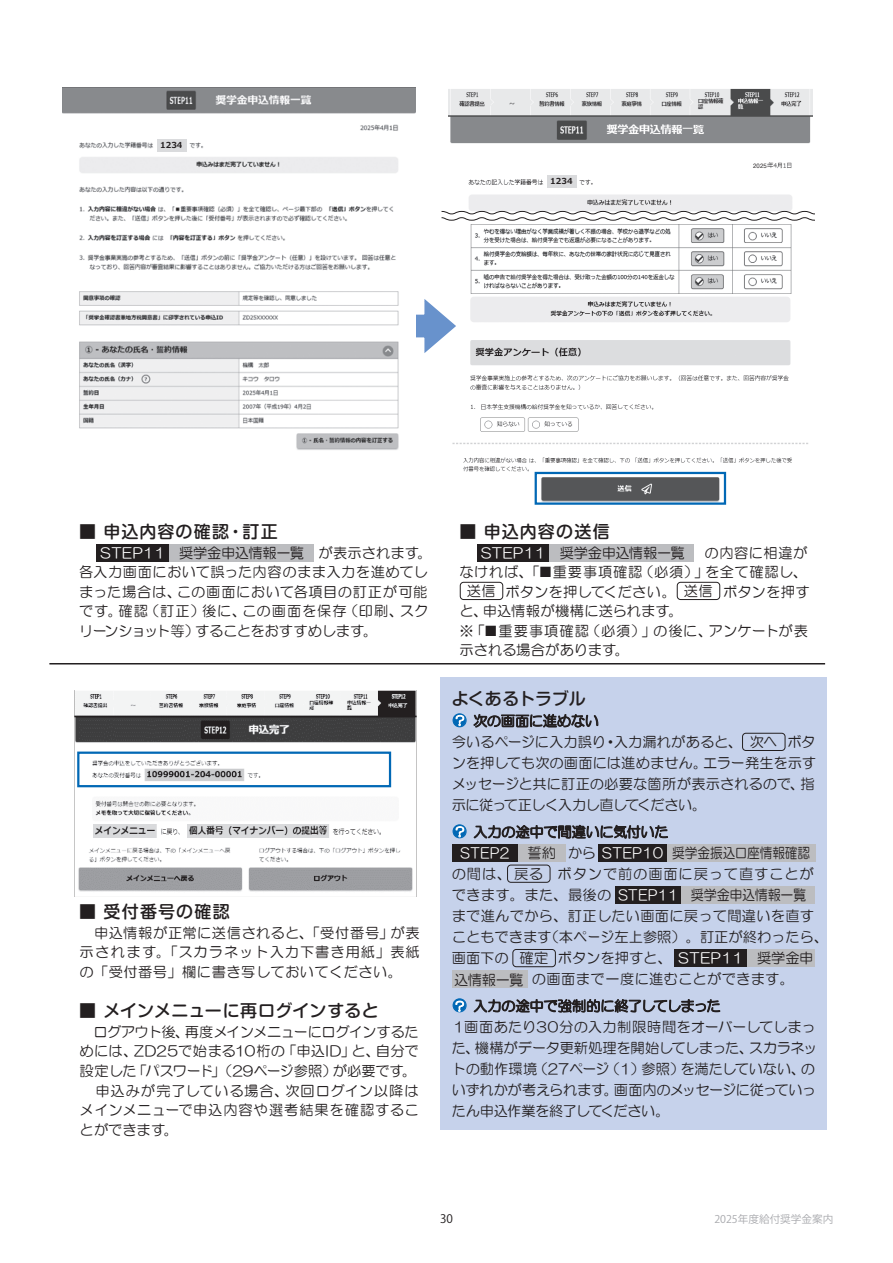
<style>
.page{position:relative;width:893px;height:1263px;background:#fff}
.page>*{position:absolute;margin:0;border:0;box-sizing:border-box;transform-origin:0 0}
.t1{font:500 16.95px "Shin M Go Pr 6";letter-spacing:.05em;color:#231f20}
.t2{font:500 16.95px "Shin M Go Pr 6";letter-spacing:.015em;color:#231f20}
.t3{font:500 16.95px "Shin M Go Pr 6";letter-spacing:.075em;color:#231f20}
.t4{font:500 16.95px "Shin M Go Pr 6";letter-spacing:-.01em;color:#231f20}
.t5{font:14.25px/19.6px "HG Maru Gothic MPRO";letter-spacing:.005em;color:#231f20}
.t6{font:14.25px/19.5px "HG Maru Gothic MPRO";letter-spacing:.025em;color:#231f20}
.t7{font:14.25px/21px "HG Maru Gothic MPRO";letter-spacing:-.02em;color:#231f20}
.t8{font:14.25px "HG Maru Gothic MPRO";letter-spacing:.06em;color:#231f20}
.t9{font:14.25px "HG Maru Gothic MPRO";letter-spacing:.005em;color:#231f20;scale:.92 1}
.t10{font:14.25px "HG Maru Gothic MPRO";letter-spacing:.04em;color:#fff}
.t11{font:14.25px "HG Maru Gothic MPRO";letter-spacing:.04em;color:#fff;scale:.92 1}
.t12{font:12px "HG Maru Gothic MPRO";color:#fff}
.t13{font:11.7px "Koz Go Pr 6 N";color:#231f20}
.t14{font:10.65px "Koz Go Pr 6 N";color:#a8a9ad}
.t15{font:700 8.25px "Meiryo";color:#231f20}
.t16{font:5.4px "Shin M Go Pro";color:#231f20}
.s1{color:#fff}
.s2{font-size:15.6px;color:#0168b5}
.s3{color:#231f20}
</style>
<div class="page">
<hr style="left:49px;top:663px;width:776px;height:1px;background:#231f20">
<img style="left:74px;top:691px;width:342px;height:205px">
<img style="left:452px;top:298px;width:357px;height:207px">
<img style="left:449px;top:88px;width:363px;height:123px">
<div style="left:440px;top:677px;width:387px;height:453px;background:#c6d2eb"></div>
<div style="left:535px;top:472px;width:191px;height:33px;border:2px solid #0168b5"></div>
<div style="left:77px;top:751px;width:314px;height:36px;border:2px solid #0168b5"></div>
<svg style="left:441px;top:211px;width:374px;height:10px"></svg>
<div style="left:460px;top:582px;width:43px;height:18px;border:1px solid #231f20;border-radius:3px"></div>
<div style="left:677px;top:582px;width:43px;height:18px;border:1px solid #231f20;border-radius:3px"></div>
<div style="left:97px;top:544px;width:72px;height:17px;background:#231f20"></div>
<div style="left:169px;top:544px;width:145px;height:17px;background:#bcbdc0"></div>
<div style="left:477px;top:544px;width:73px;height:17px;background:#231f20"></div>
<div style="left:550px;top:544px;width:144px;height:17px;background:#bcbdc0"></div>
<div style="left:453px;top:971px;width:75px;height:17px;background:#bcbdc0"></div>
<div style="left:675px;top:949px;width:72px;height:18px;background:#231f20"></div>
<div style="left:747px;top:949px;width:68px;height:18px;background:#bcbdc0"></div>
<svg style="left:474px;top:714px;width:124px;height:14px"></svg>
<svg style="left:474px;top:824px;width:194px;height:23px"></svg>
<svg style="left:474px;top:999px;width:246px;height:14px"></svg>
<div style="left:742px;top:733px;width:43px;height:18px;border:1px solid #231f20;border-radius:3px"></div>
<div style="left:507px;top:865px;width:43px;height:18px;border:1px solid #231f20;border-radius:3px"></div>
<div style="left:513px;top:949px;width:43px;height:18px;border:1px solid #231f20;border-radius:3px"></div>
<svg style="left:453px;top:713px;width:14px;height:14px"></svg>
<svg style="left:453px;top:824px;width:14px;height:14px"></svg>
<svg style="left:453px;top:998px;width:14px;height:14px"></svg>
<div style="left:452px;top:844px;width:66px;height:17px;background:#231f20"></div>
<div style="left:518px;top:844px;width:47px;height:17px;background:#bcbdc0"></div>
<div style="left:599px;top:844px;width:68px;height:17px;background:#231f20"></div>
<div style="left:667px;top:844px;width:148px;height:17px;background:#bcbdc0"></div>
<div style="left:615px;top:886px;width:66px;height:17px;background:#231f20"></div>
<div style="left:681px;top:886px;width:134px;height:17px;background:#bcbdc0"></div>
<svg style="left:416px;top:298px;width:41px;height:57px"></svg>
<div style="left:752px;top:161px;width:15px;height:9px;background:#fff"></div>
<svg style="left:470px;top:293px;width:322px;height:5px"></svg>
<img style="left:470px;top:224px;width:322px;height:69px">
<img style="left:62px;top:87px;width:354px;height:363px">
<div style="left:154px;top:137px;width:35px;height:17px;background:#fff"></div>
<div style="left:157px;top:139px;width:29px;height:13px;background:#dadbdd"></div>
<img style="left:189px;top:140px;width:18px;height:12px">
<div style="left:545px;top:173px;width:78px;height:18px;background:#fff"></div>
<div style="left:547px;top:175px;width:29px;height:13px;background:#dadbdd"></div>
<img style="left:579px;top:179px;width:14px;height:6px">
<img style="left:94px;top:825px;width:287px;height:13px">
<p class="t15" style="left:160px;top:139px;width:24px">1234</p>
<p class="t15" style="left:550px;top:176px;width:24px">1234</p>
<p class="t16" style="left:753px;top:161px;width:15px">2025</p>
<p class="t1" style="left:79px;top:518px;width:200px">■ 申込内容の確認・訂正</p>
<p class="t6" style="left:79px;top:543px;width:354px">　　　　　　　　　　　　　　　　が表示されます。各入力画面において誤った内容のまま入力を進めてしまった場合は、この画面において各項目の訂正が可能です。確認（訂正）後に、この画面を保存（印刷、スクリーンショット等）することをおすすめします。</p>
<p class="t1" style="left:460px;top:518px;width:152px">■ 申込内容の送信</p>
<p class="t6" style="left:460px;top:543px;width:352px">　　　　　　　　　　　　　　　　の内容に相違がなければ、「■重要事項確認（必須）」を全て確認し、　　　ボタンを押してください。　　　ボタンを押すと、申込情報が機構に送られます。<br>※「■重要事項確認（必須）」の後に、アンケートが表示される場合があります。</p>
<p class="t5" style="left:101px;top:543px;width:205px"><span class="s1">STEP11</span> 奨学金申込情報一覧</p>
<p class="t5" style="left:481px;top:543px;width:205px"><span class="s1">STEP11</span> 奨学金申込情報一覧</p>
<p class="t5" style="left:467px;top:581px;width:30px">送信</p>
<p class="t5" style="left:684px;top:581px;width:30px">送信</p>
<p class="t3" style="left:79px;top:898px;width:152px">■ 受付番号の確認</p>
<p class="t5" style="left:79px;top:923px;width:342px;text-align:justify">　申込情報が正常に送信されると、「受付番号」が表示されます。「スカラネット入力下書き用紙」表紙の「受付番号」欄に書き写しておいてください。</p>
<p class="t2" style="left:79px;top:997px;width:301px">■ メインメニューに再ログインすると</p>
<p class="t5" style="left:80px;top:1022px;width:341px;text-indent:14px">ログアウト後、再度メインメニューにログインするためには、ZD25で始まる10桁の「申込ID」と、自分で設定した「パスワード」（29ページ参照）が必要です。　申込みが完了している場合、次回ログイン以降はメインメニューで申込内容や選考結果を確認することができます。</p>
<p class="t4" style="left:452px;top:685px;width:136px">よくあるトラブル</p>
<p class="t5" style="left:452px;top:710px;width:366px;line-height:21px"><span class="s2">●</span> 次の画面に進めない<br>今いるページに入力誤り・入力漏れがあると、　　　ボタンを押しても次の画面には進めません。エラー発生を示すメッセージと共に訂正の必要な箇所が表示されるので、指示に従って正しく入力し直してください。</p>
<p class="t5" style="left:452px;top:843px;width:360px">　　　　　　　　から <span class="s1">STEP10</span> 奨学金振込口座情報確認</p>
<p class="t8" style="left:452px;top:867px;width:363px">の間は、　　　ボタンで前の画面に戻って直すことが</p>
<p class="t5" style="left:452px;top:885px;width:161px">できます。また、最後の</p>
<p class="t5" style="left:452px;top:906px;width:364px">まで進んでから、訂正したい画面に戻って間違いを直す</p>
<p class="t5" style="left:452px;top:927px;width:378px">こともできます（本ページ左上参照）。訂正が終わったら、</p>
<p class="t5" style="left:452px;top:948px;width:222px">画面下の　　　ボタンを押すと、</p>
<p class="t5" style="left:532px;top:969px;width:264px">の画面まで一度に進むことができます。</p>
<p class="t7" style="left:452px;top:1016px;width:367px">１画面あたり30分の入力制限時間をオーバーしてしまった、機構がデータ更新処理を開始してしまった、スカラネットの動作環境（27ページ（1）参照）を満たしていない、のいずれかが考えられます。画面内のメッセージに従っていったん申込作業を終了してください。</p>
<p class="t12" style="left:454px;top:714px;width:13px">？</p>
<p class="t5" style="left:750px;top:732px;width:29px">次へ</p>
<p class="t12" style="left:454px;top:826px;width:13px">？</p>
<p class="t11" style="left:460px;top:845px;width:55px">STEP2</p>
<p class="t5" style="left:528px;top:843px;width:30px">誓約</p>
<p class="t5" style="left:514px;top:864px;width:30px">戻る</p>
<p class="t9" style="left:618px;top:888px;width:206px"><span class="s1">STEP11</span> 奨学金申込情報一覧</p>
<p class="t10" style="left:679px;top:951px;width:136px">STEP11 <span class="s3">奨学金申</span></p>
<p class="t5" style="left:520px;top:948px;width:30px">確定</p>
<p class="t5" style="left:454px;top:969px;width:71px">込情報一覧</p>
<p class="t12" style="left:453px;top:1000px;width:13px">？</p>
<p class="t13" style="left:440px;top:1212px;width:14px">30</p>
<p class="t14" style="left:714px;top:1213px;width:121px">2025年度給付奨学金案内</p>
</div>
